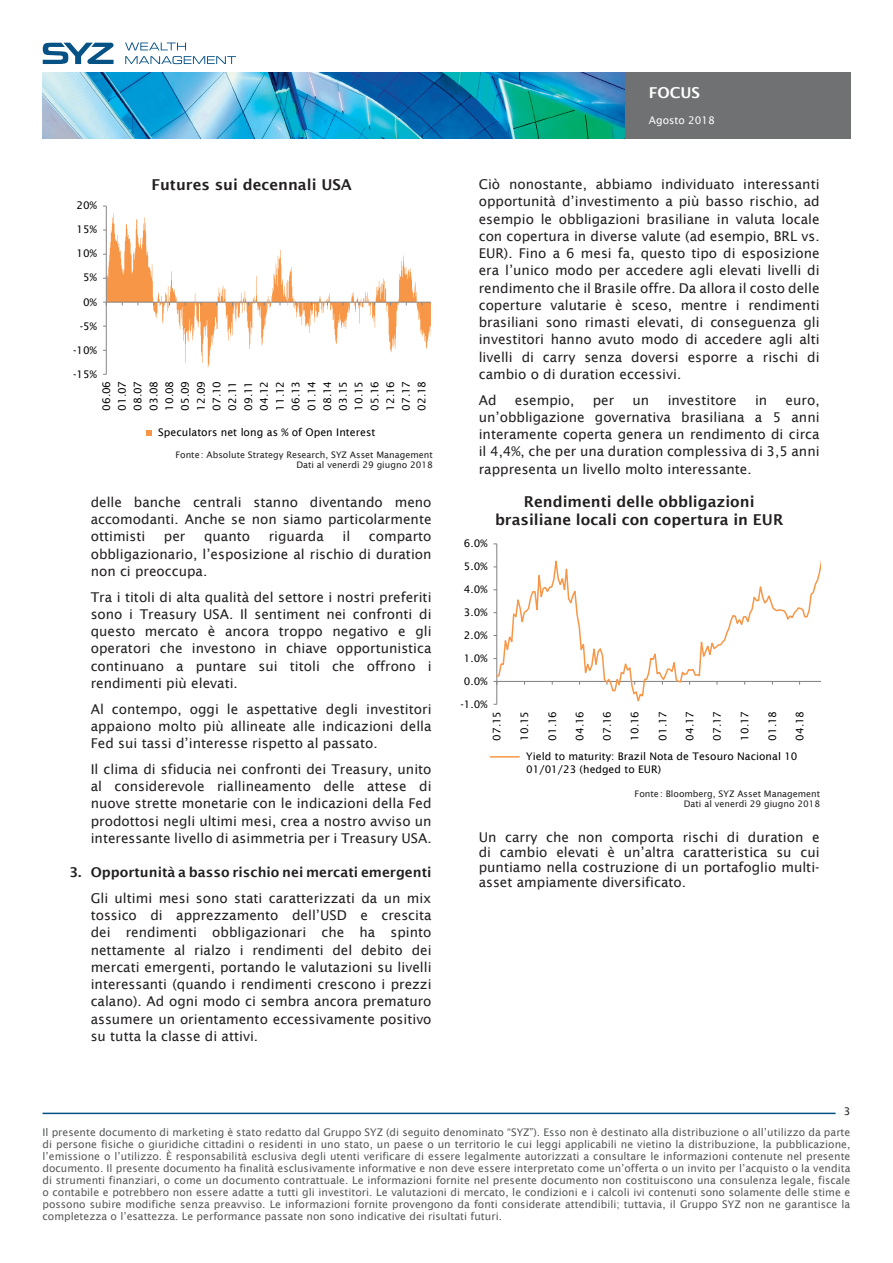
<style>
.page{position:relative;width:893px;height:1263px;background:#fff}
.page>*{position:absolute;margin:0;border:0;box-sizing:border-box;transform-origin:0 0}
.Texte_courant{font:600 15px/18px "Lucida Sans";color:#231f20;text-align:center}
.t1{font:600 15px "Lucida Sans";color:#fff}
.Texte_courant-2{font:13.5px/17.2px "Lucida Sans";color:#231f20;text-align:justify}
.t2{font:600 13.5px "Lucida Sans";color:#231f20}
.t3{font:10.5px/12px "Lucida Sans";color:#57585a;text-align:justify}
.t4{font:10.5px/15.8px "Lucida Sans";letter-spacing:.005em;color:#000;text-align:justify}
.t5{font:10.5px "Lucida Sans";color:#fff}
.Numèro_de_page{font:10.5px "Lucida Sans";color:#231f20}
.Source_data{font:9px "Lucida Sans";color:#231f20}
</style>
<div class="page">
<svg style="left:43px;top:43px;width:71px;height:21px"></svg>
<svg style="left:125px;top:43px;width:61px;height:7px"></svg>
<svg style="left:125px;top:56px;width:111px;height:8px"></svg>
<hr style="left:43px;top:1112px;width:793px;height:2px;background:#005285">
<img style="left:43px;top:72px;width:807px;height:66px">
<svg style="left:107px;top:214px;width:324px;height:154px"></svg>
<hr style="left:106px;top:206px;width:1px;height:168px;background:#868686">
<hr style="left:106px;top:302px;width:325px;height:1px;background:#868686">
<svg style="left:146px;top:430px;width:6px;height:6px"></svg>
<hr style="left:496px;top:544px;width:1px;height:160px;background:#7f7f7f">
<svg style="left:497px;top:549px;width:323px;height:156px"></svg>
<svg style="left:490px;top:756px;width:29px;height:1px"></svg>
<p class="t4" style="left:77px;top:198px;width:22px">20%</p>
<p class="t4" style="left:76px;top:222px;width:22px">15%</p>
<p class="t4" style="left:76px;top:246px;width:22px">10%</p>
<p class="t4" style="left:83px;top:270px;width:15px">5%</p>
<p class="t4" style="left:83px;top:294px;width:15px">0%</p>
<p class="t4" style="left:80px;top:318px;width:19px">-5%</p>
<p class="t4" style="left:73px;top:342px;width:25px">-10%</p>
<p class="t4" style="left:73px;top:366px;width:25px">-15%</p>
<p class="Texte_courant" style="left:151px;top:176px;width:202px">Futures sui decennali USA</p>
<p class="t4" style="left:98px;top:411px;width:32px;rotate:-90deg">06.06<br>01.07<br>08.07<br>03.08<br>10.08<br>05.09<br>12.09<br>07.10<br>02.11<br>09.11<br>04.12<br>11.12<br>06.13<br>01.14<br>08.14<br>03.15<br>10.15<br>05.16<br>12.16<br>07.17<br>02.18</p>
<p class="t4" style="left:158px;top:425px;width:219px">Speculators net long as % of Open Interest</p>
<p class="Source_data" style="left:175px;top:449px;width:259px">Fonte: Absolute Strategy Research, SYZ Asset Management</p>
<p class="Source_data" style="left:296px;top:460px;width:138px">Dati al venerdì 29 giugno 2018</p>
<p class="Texte_courant-2" style="left:91px;top:493px;width:342px">delle banche centrali stanno diventando meno accomodanti. Anche se non siamo particolarmente ottimisti</p>
<p class="Texte_courant-2" style="left:164px;top:528px;width:23px">per</p>
<p class="Texte_courant-2" style="left:204px;top:528px;width:48px">quanto</p>
<p class="Texte_courant-2" style="left:269px;top:528px;width:57px">riguarda</p>
<p class="Texte_courant-2" style="left:343px;top:528px;width:9px">il</p>
<p class="Texte_courant-2" style="left:91px;top:528px;width:342px;text-indent:278px">comparto obbligazionario, l’esposizione al rischio di duration non ci preoccupa.</p>
<p class="Texte_courant-2" style="left:91px;top:588px;width:342px">Tra i titoli di alta qualità del settore i nostri preferiti sono i Treasury USA. Il sentiment nei confronti di questo mercato è ancora troppo negativo e gli operatori che investono in chiave opportunistica continuano a puntare sui titoli che offrono i rendimenti più elevati.</p>
<p class="Texte_courant-2" style="left:91px;top:700px;width:342px">Al contempo, oggi le aspettative degli investitori appaiono molto più allineate alle indicazioni della Fed sui tassi d’interesse rispetto al passato.</p>
<p class="Texte_courant-2" style="left:91px;top:760px;width:342px">Il clima di sfiducia nei confronti dei Treasury, unito al considerevole riallineamento delle attese di nuove strette monetarie con le indicazioni della Fed prodottosi negli ultimi mesi, crea a nostro avviso un interessante livello di asimmetria per i Treasury USA.</p>
<p class="t2" style="left:69px;top:865px;width:364px">3. Opportunità a basso rischio nei mercati emergenti</p>
<p class="Texte_courant-2" style="left:91px;top:889px;width:342px">Gli ultimi mesi sono stati caratterizzati da un mix tossico di apprezzamento dell’USD e crescita dei rendimenti obbligazionari che ha spinto nettamente al rialzo i rendimenti del debito dei mercati emergenti, portando le valutazioni su livelli interessanti (quando i rendimenti crescono i prezzi calano). Ad ogni modo ci sembra ancora prematuro assumere un orientamento eccessivamente positivo su tutta la classe di attivi.</p>
<p class="t1" style="left:649px;top:84px;width:53px">FOCUS</p>
<p class="t5" style="left:649px;top:114px;width:67px">Agosto 2018</p>
<p class="Texte_courant-2" style="left:479px;top:176px;width:342px">Ciò nonostante, abbiamo individuato interessanti opportunità d’investimento a più basso rischio, ad esempio le obbligazioni brasiliane in valuta locale con copertura in diverse valute (ad esempio, BRL vs.<br>EUR). Fino a 6 mesi fa, questo tipo di esposizione era l’unico modo per accedere agli elevati livelli di rendimento che il Brasile offre. Da allora il costo delle coperture valutarie è sceso, mentre i rendimenti brasiliani sono rimasti elevati, di conseguenza gli investitori hanno avuto modo di accedere agli alti livelli di carry senza doversi esporre a rischi di cambio o di duration eccessivi.</p>
<p class="Texte_courant-2" style="left:479px;top:391px;width:19px">Ad</p>
<p class="Texte_courant-2" style="left:515px;top:391px;width:61px">esempio,</p>
<p class="Texte_courant-2" style="left:593px;top:391px;width:23px">per</p>
<p class="Texte_courant-2" style="left:633px;top:391px;width:18px">un</p>
<p class="Texte_courant-2" style="left:668px;top:391px;width:71px">investitore</p>
<p class="Texte_courant-2" style="left:755px;top:391px;width:14px">in</p>
<p class="Texte_courant-2" style="left:479px;top:391px;width:342px;text-indent:307px">euro, un’obbligazione governativa brasiliana a 5 anni interamente coperta genera un rendimento di circa il 4,4%, che per una duration complessiva di 3,5 anni rappresenta un livello molto interessante.</p>
<p class="t4" style="left:464px;top:536px;width:25px">6.0%</p>
<p class="t4" style="left:464px;top:558px;width:25px">5.0%</p>
<p class="t4" style="left:464px;top:581px;width:25px">4.0%</p>
<p class="t4" style="left:464px;top:604px;width:25px">3.0%</p>
<p class="t4" style="left:464px;top:627px;width:25px">2.0%</p>
<p class="t4" style="left:464px;top:650px;width:25px">1.0%</p>
<p class="t4" style="left:464px;top:673px;width:25px">0.0%</p>
<p class="t4" style="left:460px;top:696px;width:28px">-1.0%</p>
<p class="Texte_courant" style="left:495px;top:492px;width:290px">Rendimenti delle obbligazioni brasiliane locali con copertura in EUR</p>
<p class="t4" style="left:489px;top:741px;width:31px;rotate:-90deg">07.15</p>
<p class="t4" style="left:517px;top:741px;width:31px;rotate:-90deg">10.15</p>
<p class="t4" style="left:544px;top:741px;width:31px;rotate:-90deg">01.16</p>
<p class="t4" style="left:572px;top:741px;width:31px;rotate:-90deg">04.16</p>
<p class="t4" style="left:599px;top:741px;width:31px;rotate:-90deg">07.16</p>
<p class="t4" style="left:627px;top:741px;width:31px;rotate:-90deg">10.16</p>
<p class="t4" style="left:655px;top:741px;width:31px;rotate:-90deg">01.17</p>
<p class="t4" style="left:682px;top:741px;width:31px;rotate:-90deg">04.17</p>
<p class="t4" style="left:709px;top:741px;width:31px;rotate:-90deg">07.17</p>
<p class="t4" style="left:737px;top:741px;width:31px;rotate:-90deg">10.17</p>
<p class="t4" style="left:765px;top:741px;width:31px;rotate:-90deg">01.18</p>
<p class="t4" style="left:792px;top:741px;width:31px;rotate:-90deg">04.18</p>
<p class="t4" style="left:526px;top:750px;width:273px;line-height:12.5px">Yield to maturity: Brazil Nota de Tesouro Nacional 10<br>01/01/23 (hedged to EUR)</p>
<p class="Source_data" style="left:635px;top:788px;width:187px">Fonte: Bloomberg, SYZ Asset Management</p>
<p class="Source_data" style="left:684px;top:799px;width:138px">Dati al venerdì 29 giugno 2018</p>
<p class="Texte_courant-2" style="left:479px;top:829px;width:342px;line-height:15px">Un carry che non comporta rischi di duration e di cambio elevati è un’altra caratteristica su cui puntiamo nella costruzione di un portafoglio multi&shy;asset ampiamente diversificato.</p>
<p class="Numèro_de_page" style="left:844px;top:1105px;width:8px">3</p>
<p class="t3" style="left:43px;top:1127px;width:809px">Il presente documento di marketing è stato redatto dal Gruppo SYZ (di seguito denominato “SYZ”). Esso non è destinato alla distribuzione o all’utilizzo da parte di persone fisiche o giuridiche cittadini o residenti in uno stato, un paese o un territorio le cui leggi applicabili ne vietino la distribuzione, la pubblicazione, l’emissione o l’utilizzo. È responsabilità esclusiva degli utenti verificare di essere legalmente autorizzati a consultare le informazioni contenute nel presente documento. Il presente documento ha finalità esclusivamente informative e non deve essere interpretato come un’offerta o un invito per l’acquisto o la vendita di strumenti finanziari, o come un documento contrattuale. Le informazioni fornite nel presente documento non costituiscono una consulenza legale, fiscale o contabile e potrebbero non essere adatte a tutti gli investitori. Le valutazioni di mercato, le condizioni e i calcoli ivi contenuti sono solamente delle stime e possono subire modifiche senza preavviso. Le informazioni fornite provengono da fonti considerate attendibili; tuttavia, il Gruppo SYZ non ne garantisce la completezza o l’esattezza. Le performance passate non sono indicative dei risultati futuri.</p>
</div>
